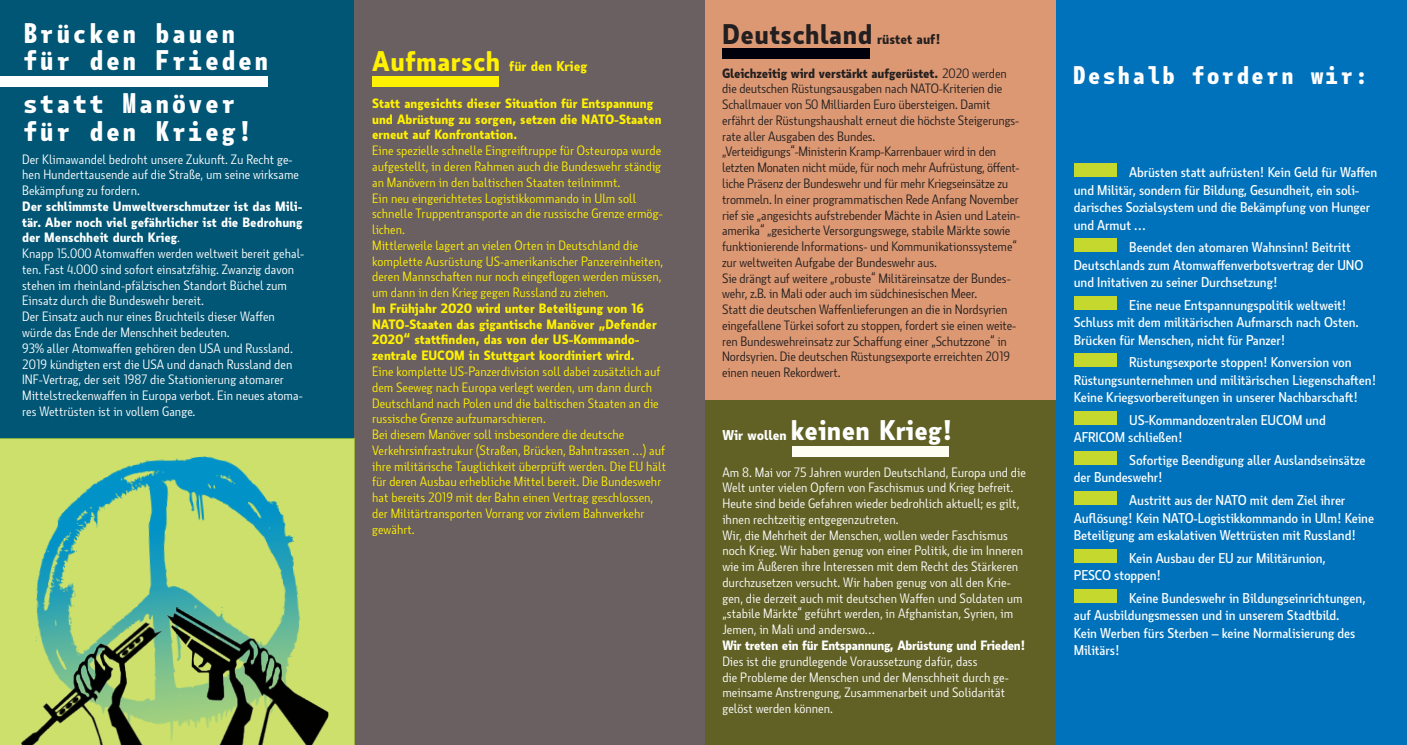
<style>
.page{position:relative;width:1407px;height:745px;background:#fff}
.page>*{position:absolute;margin:0;border:0;box-sizing:border-box;transform-origin:0 0}
.t1{font:700 27.5px/27.5px "Botanika Mono";color:#fff}
.t2{font:700 27.5px "Botanika Std";letter-spacing:.02em;color:#231f20}
.t3{font:700 27.5px "Botanika Std";letter-spacing:.01em;color:#fff}
.t4{font:700 24.75px "Botanika Mono";color:#fff}
.t5{font:500 13.75px/17.5px "Botanika Std";letter-spacing:-.01em;color:#fff}
.t6{font:700 13.75px "Botanika Std";color:#fff101}
.t7{font:13.12px/15.8px "Botanika Std";color:#fff}
.t8{font:13.12px/15.8px "Botanika Std";letter-spacing:-.01em;color:#231f20}
.t9{font:13.12px/15.8px "Botanika Std";color:#fff101}
.t10{font:700 13.12px/15.8px "Botanika Std";color:#fff101}
.t11{font:700 13.12px "Botanika Std";letter-spacing:-.02em;color:#fff}
.s1{font-weight:700}
.s2{font-size:27.5px}
.s3{font-size:13.75px}
</style>
<div class="page">
<div style="left:705px;top:0;width:351px;height:411px;background:#dc9873"></div>
<div style="left:0;top:0;width:354px;height:438px;background:#005674"></div>
<div style="left:354px;top:0;width:351px;height:744px;background:#6a5f61"></div>
<div style="left:705px;top:400px;width:351px;height:344px;background:#616126"></div>
<div style="left:722px;top:48px;width:148px;height:11px;background:#00000d"></div>
<div style="left:372px;top:76px;width:127px;height:11px;background:#fff101"></div>
<div style="left:0;top:76px;width:268px;height:10px;background:#fff"></div>
<div style="left:1056px;top:0;width:351px;height:744px;background:#0072bc"></div>
<div style="left:1074px;top:163px;width:42px;height:14px;background:#c4d82d"></div>
<div style="left:1074px;top:238px;width:42px;height:14px;background:#c4d82d"></div>
<div style="left:1074px;top:295px;width:42px;height:14px;background:#c4d82d"></div>
<div style="left:1074px;top:353px;width:42px;height:14px;background:#c4d82d"></div>
<div style="left:1074px;top:410px;width:42px;height:14px;background:#c4d82d"></div>
<div style="left:1074px;top:450px;width:42px;height:14px;background:#c4d82d"></div>
<div style="left:1074px;top:490px;width:42px;height:14px;background:#c4d82d"></div>
<div style="left:1074px;top:548px;width:42px;height:14px;background:#c4d82d"></div>
<div style="left:1074px;top:588px;width:42px;height:14px;background:#c4d82d"></div>
<div style="left:0;top:438px;width:354px;height:306px;background:#cce06b"></div>
<img style="left:36px;top:456px;width:263px;height:149px">
<img style="left:21px;top:605px;width:308px;height:139px">
<div style="left:792px;top:446px;width:157px;height:10px;background:#fffef2"></div>
<h1 class="t1" style="left:22px;top:18px;width:249px">Brücken bauen für den Frieden</h1>
<h1 class="t1" style="left:22px;top:88px;width:232px">statt Manöver für den Krieg!</h1>
<p class="t7" style="left:22px;top:151px;width:278px">Der Klimawandel bedroht unsere Zukunft. Zu Recht ge&shy;hen Hunderttausende auf die Straße, um seine wirksame<br>Bekämpfung zu fordern.</p>
<p class="t7" style="left:22px;top:198px;width:284px"><span class="s1">Der schlimmste Umweltverschmutzer ist das Mili&shy;tär. Aber noch viel gefährlicher ist die Bedrohung der Menschheit durch Krieg</span>.<br>Knapp 15.000 Atomwaffen werden weltweit bereit gehal&shy;ten. Fast 4.000 sind sofort einsatzfähig. Zwanzig davon stehen im rheinland-pfälzischen Standort Büchel zum Einsatz durch die Bundeswehr bereit.<br>Der Einsatz auch nur eines Bruchteils dieser Waffen würde das Ende der Menschheit bedeuten.<br>93% aller Atomwaffen gehören den USA und Russland.<br>2019 kündigten erst die USA und danach Russland den INF-Vertrag, der seit 1987 die Stationierung atomarer Mittelstreckenwaffen in Europa verbot. Ein neues atoma&shy;res Wettrüsten ist in vollem Gange.</p>
<p class="t6" style="left:372px;top:56px;width:217px"><span class="s2">Aufmarsch</span> für den Krieg</p>
<p class="t10" style="left:372px;top:95px;width:291px">Statt angesichts dieser Situation für Entspannung und Abrüstung zu sorgen, setzen die NATO-Staaten erneut auf Konfrontation.</p>
<p class="t9" style="left:372px;top:142px;width:293px">Eine spezielle schnelle Eingreiftruppe für Osteuropa wurde aufgestellt, in deren Rahmen auch die Bundeswehr ständig an Manövern in den baltischen Staaten teilnimmt.<br>Ein neu eingerichtetes Logistikkommando in Ulm soll schnelle Truppentransporte an die russische Grenze ermög&shy;lichen.<br>Mittlerweile lagert an vielen Orten in Deutschland die komplette Ausrüstung US-amerikanischer Panzereinheiten, deren Mannschaften nur noch eingeflogen werden müssen, um dann in den Krieg gegen Russland zu ziehen.</p>
<p class="t10" style="left:372px;top:299px;width:286px">Im Frühjahr 2020 wird unter Beteiligung von 16<br>NATO-Staaten das gigantische Manöver „Defender 2020“ stattfinden, das von der US-Kommando&shy;zentrale EUCOM in Stuttgart koordiniert wird.</p>
<p class="t9" style="left:372px;top:363px;width:295px">Eine komplette US-Panzerdivision soll dabei zusätzlich auf dem Seeweg nach Europa verlegt werden, um dann durch Deutschland nach Polen und die baltischen Staaten an die russische Grenze aufzumarschieren.<br>Bei diesem Manöver soll insbesondere die deutsche Verkehrsinfrastrukur (Straßen, Brücken, Bahntrassen …) auf ihre militärische Tauglichkeit überprüft werden. Die EU hält für deren Ausbau erhebliche Mittel bereit. Die Bundeswehr hat bereits 2019 mit der Bahn einen Vertrag geschlossen, der Militärtransporten Vorrang vor zivilem Bahnverkehr gewährt.</p>
<h1 class="t2" style="left:722px;top:15px;width:220px">Deutschland <span class="s3">rüstet auf!</span></h1>
<p class="t8" style="left:722px;top:65px;width:300px"><span class="s1">Gleichzeitig wird verstärkt aufgerüstet.</span> 2020 werden die deutschen Rüstungsausgaben nach NATO-Kriterien die Schallmauer von 50 Milliarden Euro übersteigen. Damit erfährt der Rüstungshaushalt erneut die höchste Steigerungs&shy;rate aller Ausgaben des Bundes.<br>„Verteidigungs“-Ministerin Kramp-Karrenbauer wird in den letzten Monaten nicht müde, für noch mehr Aufrüstung, öffent&shy;liche Präsenz der Bundeswehr und für mehr Kriegseinsätze zu trommeln. In einer programmatischen Rede Anfang November rief sie „angesichts aufstrebender Mächte in Asien und Latein&shy;amerika“ „gesicherte Versorgungswege, stabile Märkte sowie funktionierende Informations- und Kommunikationssysteme“ zur weltweiten Aufgabe der Bundeswehr aus.<br>Sie drängt auf weitere „robuste“ Militäreinsatze der Bundes&shy;wehr, z.B. in Mali oder auch im südchinesischen Meer.<br>Statt die deutschen Waffenlieferungen an die in Nordsyrien eingefallene Türkei sofort zu stoppen, fordert sie einen weite&shy;ren Bundeswehreinsatz zur Schaffung einer „Schutzzone“ in Nordsyrien. Die deutschen Rüstungsexporte erreichten 2019 einen neuen Rekordwert.</p>
<h1 class="t3" style="left:722px;top:411px;width:232px"><span class="s3">Wir wollen</span> keinen Krieg!</h1>
<p class="t7" style="left:722px;top:463px;width:305px">Am 8. Mai vor 75 Jahren wurden Deutschland, Europa und die Welt unter vielen Opfern von Faschismus und Krieg befreit.<br>Heute sind beide Gefahren wieder bedrohlich aktuell; es gilt, ihnen rechtzeitig entgegenzutreten.<br>Wir, die Mehrheit der Menschen, wollen weder Faschismus noch Krieg. Wir haben genug von einer Politik, die im Inneren wie im Äußeren ihre Interessen mit dem Recht des Stärkeren durchzusetzen versucht. Wir haben genug von all den Krie&shy;gen, die derzeit auch mit deutschen Waffen und Soldaten um „stabile Märkte“ geführt werden, in Afghanistan, Syrien, im Jemen, in Mali und anderswo…</p>
<p class="t11" style="left:722px;top:636px;width:305px">Wir treten ein für Entspannung, Abrüstung und Frieden!</p>
<p class="t7" style="left:722px;top:652px;width:288px">Dies ist die grundlegende Voraussetzung dafür, dass<br>die Probleme der Menschen und der Menschheit durch ge&shy;meinsame Anstrengung, Zusammenarbeit und Solidarität gelöst werden können.</p>
<h2 class="t4" style="left:1072px;top:58px;width:298px">Deshalb fordern wir:</h2>
<p class="t5" style="left:1074px;top:163px;width:305px;text-indent:55px">Abrüsten statt aufrüsten! Kein Geld für Waffen und Militär, sondern für Bildung, Gesundheit, ein soli&shy;darisches Sozialsystem und die Bekämpfung von Hunger und Armut …</p>
<p class="t5" style="left:1074px;top:238px;width:291px;text-indent:55px">Beendet den atomaren Wahnsinn! Beitritt<br>Deutschlands zum Atomwaffenverbotsvertrag der UNO und Initativen zu seiner Durchsetzung!</p>
<p class="t5" style="left:1074px;top:295px;width:286px;text-indent:55px">Eine neue Entspannungspolitik weltweit!<br>Schluss mit dem militärischen Aufmarsch nach Osten.<br>Brücken für Menschen, nicht für Panzer!</p>
<p class="t5" style="left:1074px;top:353px;width:304px;text-indent:55px">Rüstungsexporte stoppen! Konversion von<br>Rüstungsunternehmen und militärischen Liegenschaften!<br>Keine Kriegsvorbereitungen in unserer Nachbarschaft!</p>
<p class="t5" style="left:1074px;top:410px;width:253px;text-indent:55px">US-Kommandozentralen EUCOM und<br>AFRICOM schließen!</p>
<p class="t5" style="left:1074px;top:450px;width:293px;text-indent:55px">Sofortige Beendigung aller Auslandseinsätze der Bundeswehr!</p>
<p class="t5" style="left:1074px;top:490px;width:302px;text-indent:55px">Austritt aus der NATO mit dem Ziel ihrer<br>Auflösung! Kein NATO-Logistikkommando in Ulm! Keine<br>Beteiligung am eskalativen Wettrüsten mit Russland!</p>
<p class="t5" style="left:1074px;top:548px;width:253px;text-indent:55px">Kein Ausbau der EU zur Militärunion,<br>PESCO stoppen!</p>
<p class="t5" style="left:1074px;top:588px;width:293px;text-indent:55px">Keine Bundeswehr in Bildungseinrichtungen, auf Ausbildungsmessen und in unserem Stadtbild.<br>Kein Werben fürs Sterben – keine Normalisierung des Militärs!</p>
</div>
